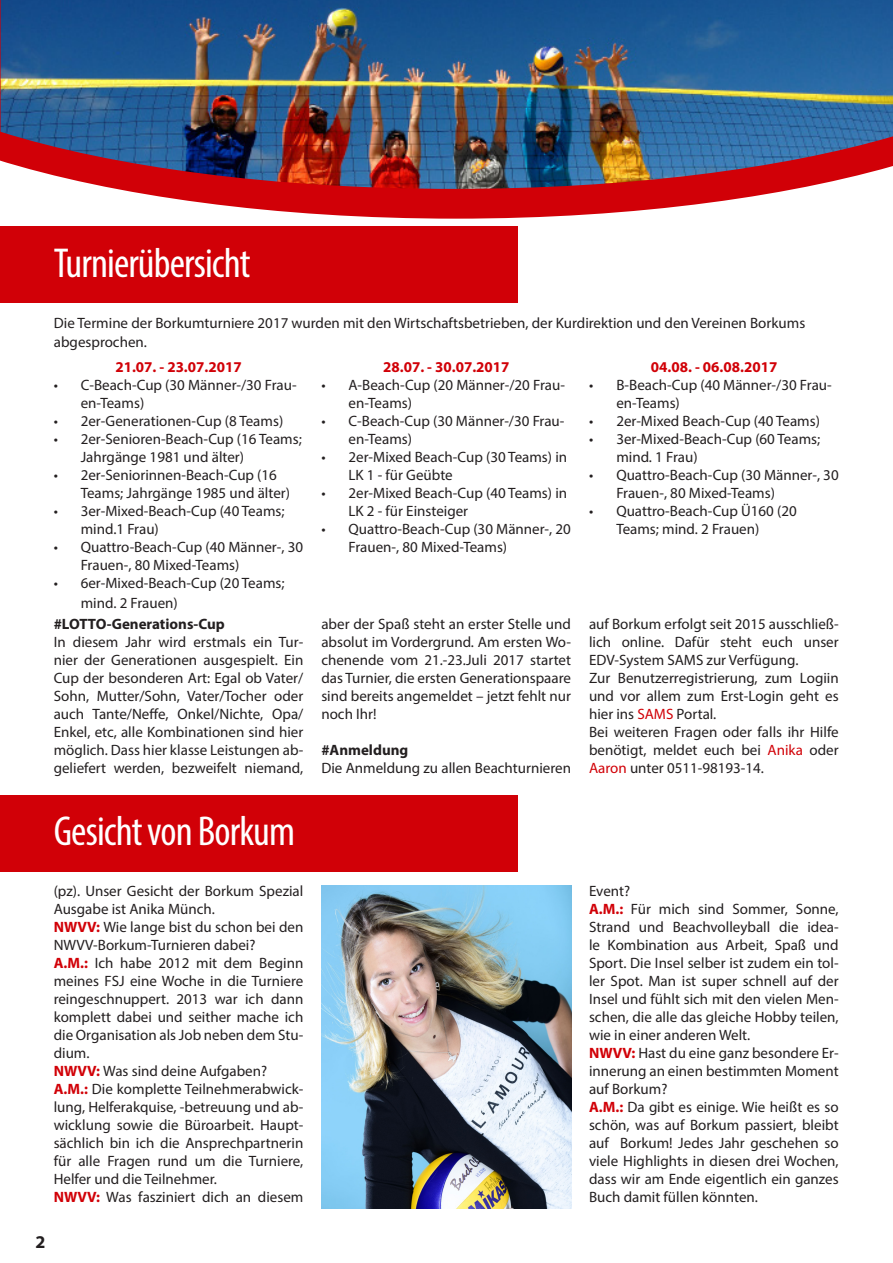
<style>
.page{position:relative;width:893px;height:1263px;background:#fff}
.page>*{position:absolute;margin:0;border:0;box-sizing:border-box;transform-origin:0 0}
.t1{font:condensed 42px "Myriad Pro";letter-spacing:-.02em;color:#fff}
.t2{font:700 18px "Myriad Pro";color:#231f20}
.t3{font:15px/18px "Myriad Pro";color:#231f20}
.t4{font:700 15px "Myriad Pro";color:#d10007}
.t5{font:700 15px "Myriad Pro";color:#231f20}
.s1{color:#d10007}
.s2{font-weight:700;color:#d10007}
</style>
<div class="page">
<svg style="left:0;top:0;width:794px;height:219px;fill:#d10007"></svg>
<img style="left:1px;top:0;width:892px;height:189px">
<div style="left:0;top:795px;width:517px;height:77px;background:#d10007"></div>
<div style="left:0;top:226px;width:517px;height:77px;background:#d10007"></div>
<img style="left:322px;top:886px;width:249px;height:323px">
<p class="t1" style="left:54px;top:238px;width:198px">Turnierübersicht</p>
<p class="t3" style="left:54px;top:313px;width:753px;line-height:19.5px">Die Termine der Borkumturniere 2017 wurden mit den Wirtschaftsbetrieben, der Kurdirektion und den Vereinen Borkums abgesprochen.</p>
<p class="t4" style="left:115px;top:357px;width:128px">21.07. - 23.07.2017</p>
<p class="t3" style="left:81px;top:376px;width:217px;text-indent:-27px">• C-Beach-Cup (30 Männer-/30 Frau&shy;en-Teams)</p>
<p class="t3" style="left:54px;top:412px;width:231px">• 2er-Generationen-Cup (8 Teams)</p>
<p class="t3" style="left:81px;top:430px;width:223px;text-indent:-27px">• 2er-Senioren-Beach-Cup (16 Teams;<br>Jahrgänge 1981 und älter)</p>
<p class="t3" style="left:81px;top:466px;width:211px;text-indent:-27px">• 2er-Seniorinnen-Beach-Cup (16<br>Teams; Jahrgänge 1985 und älter)</p>
<p class="t3" style="left:81px;top:502px;width:205px;text-indent:-27px">• 3er-Mixed-Beach-Cup (40 Teams; mind.1 Frau)</p>
<p class="t3" style="left:81px;top:538px;width:224px;text-indent:-27px">• Quattro-Beach-Cup (40 Männer-, 30<br>Frauen-, 80 Mixed-Teams)</p>
<p class="t3" style="left:81px;top:573px;width:205px;line-height:19.5px;text-indent:-27px">• 6er-Mixed-Beach-Cup (20 Teams; mind. 2 Frauen)</p>
<p class="t4" style="left:383px;top:357px;width:128px">28.07. - 30.07.2017</p>
<p class="t3" style="left:348px;top:376px;width:218px;text-indent:-27px">• A-Beach-Cup (20 Männer-/20 Frau&shy;en-Teams)</p>
<p class="t3" style="left:348px;top:412px;width:217px;text-indent:-27px">• C-Beach-Cup (30 Männer-/30 Frau&shy;en-Teams)</p>
<p class="t3" style="left:348px;top:448px;width:220px;text-indent:-27px">• 2er-Mixed Beach-Cup (30 Teams) in<br>LK 1 - für Geübte</p>
<p class="t3" style="left:348px;top:484px;width:220px;text-indent:-27px">• 2er-Mixed Beach-Cup (40 Teams) in<br>LK 2 - für Einsteiger</p>
<p class="t3" style="left:348px;top:520px;width:224px;text-indent:-27px">• Quattro-Beach-Cup (30 Männer-, 20<br>Frauen-, 80 Mixed-Teams)</p>
<p class="t4" style="left:651px;top:357px;width:128px">04.08. - 06.08.2017</p>
<p class="t3" style="left:616px;top:376px;width:217px;text-indent:-27px">• B-Beach-Cup (40 Männer-/30 Frau&shy;en-Teams)</p>
<p class="t3" style="left:589px;top:412px;width:232px">• 2er-Mixed Beach-Cup (40 Teams)</p>
<p class="t3" style="left:616px;top:430px;width:205px;text-indent:-27px">• 3er-Mixed-Beach-Cup (60 Teams; mind. 1 Frau)</p>
<p class="t3" style="left:616px;top:466px;width:224px;text-indent:-27px">• Quattro-Beach-Cup (30 Männer-, 30<br>Frauen-, 80 Mixed-Teams)</p>
<p class="t3" style="left:616px;top:502px;width:182px;text-indent:-27px">• Quattro-Beach-Cup Ü160 (20<br>Teams; mind. 2 Frauen)</p>
<p class="t5" style="left:54px;top:614px;width:173px">#LOTTO-Generations-Cup</p>
<p class="t3" style="left:54px;top:633px;width:251px;text-align:justify">In diesem Jahr wird erstmals ein Tur&shy;nier der Generationen ausgespielt. Ein Cup der besonderen Art: Egal ob Vater/ Sohn, Mutter/Sohn, Vater/Tocher oder auch Tante/Neffe, Onkel/Nichte, Opa/ Enkel, etc, alle Kombinationen sind hier möglich. Dass hier klasse Leistungen ab&shy;geliefert werden, bezweifelt niemand,</p>
<p class="t3" style="left:321px;top:615px;width:251px;text-align:justify">aber der Spaß steht an erster Stelle und absolut im Vordergrund. Am ersten Wo&shy;chenende vom 21.-23.Juli 2017 startet das Turnier, die ersten Generationspaare sind bereits angemeldet – jetzt fehlt nur noch Ihr!</p>
<p class="t5" style="left:321px;top:740px;width:88px">#Anmeldung</p>
<p class="t3" style="left:321px;top:759px;width:251px">Die Anmeldung zu allen Beachturnieren</p>
<p class="t3" style="left:589px;top:615px;width:251px;text-align:justify">auf Borkum erfolgt seit 2015 ausschließ&shy;lich online. Dafür steht euch unser EDV-System SAMS zur Verfügung.</p>
<p class="t3" style="left:589px;top:669px;width:251px;text-align:justify">Zur Benutzerregistrierung, zum Logiin und vor allem zum Erst-Login geht es hier ins <span class="s1">SAMS</span> Portal.</p>
<p class="t3" style="left:589px;top:723px;width:251px;text-align:justify">Bei weiteren Fragen oder falls ihr Hilfe benötigt, meldet euch bei <span class="s1">Anika</span> oder <span class="s1">Aaron</span> unter 0511-98193-14.</p>
<p class="t1" style="left:54px;top:806px;width:243px">Gesicht von Borkum</p>
<p class="t3" style="left:54px;top:881px;width:251px">(pz). Unser Gesicht der Borkum Spezial<br>Ausgabe ist Anika Münch.</p>
<p class="t3" style="left:54px;top:917px;width:251px"><span class="s2">NWVV:</span> Wie lange bist du schon bei den<br>NWVV-Borkum-Turnieren dabei?</p>
<p class="t3" style="left:54px;top:953px;width:251px;text-align:justify"><span class="s2">A.M.:</span> Ich habe 2012 mit dem Beginn meines FSJ eine Woche in die Turniere reingeschnuppert. 2013 war ich dann komplett dabei und seither mache ich die Organisation als Job neben dem Stu&shy;dium.</p>
<p class="t3" style="left:54px;top:1061px;width:215px"><span class="s2">NWVV:</span> Was sind deine Aufgaben?</p>
<p class="t3" style="left:54px;top:1079px;width:251px;text-align:justify"><span class="s2">A.M.:</span> Die komplette Teilnehmerabwick&shy;lung, Helferakquise, -betreuung und ab&shy;wicklung sowie die Büroarbeit. Haupt&shy;sächlich bin ich die Ansprechpartnerin für alle Fragen rund um die Turniere, Helfer und die Teilnehmer.</p>
<p class="t3" style="left:54px;top:1187px;width:251px"><span class="s2">NWVV:</span> Was fasziniert dich an diesem</p>
<p class="t2" style="left:35px;top:1230px;width:11px">2</p>
<p class="t3" style="left:589px;top:881px;width:43px">Event?</p>
<p class="t3" style="left:589px;top:899px;width:251px;text-align:justify"><span class="s2">A.M.:</span> Für mich sind Sommer, Sonne, Strand und Beachvolleyball die idea&shy;le Kombination aus Arbeit, Spaß und Sport. Die Insel selber ist zudem ein tol&shy;ler Spot. Man ist super schnell auf der Insel und fühlt sich mit den vielen Men&shy;schen, die alle das gleiche Hobby teilen, wie in einer anderen Welt.</p>
<p class="t3" style="left:589px;top:1043px;width:251px;text-align:justify"><span class="s2">NWVV:</span> Hast du eine ganz besondere Er&shy;innerung an einen bestimmten Moment auf Borkum?</p>
<p class="t3" style="left:589px;top:1097px;width:251px;text-align:justify"><span class="s2">A.M.:</span> Da gibt es einige. Wie heißt es so schön, was auf Borkum passiert, bleibt auf Borkum! Jedes Jahr geschehen so viele Highlights in diesen drei Wochen, dass wir am Ende eigentlich ein ganzes Buch damit füllen könnten.</p>
</div>
